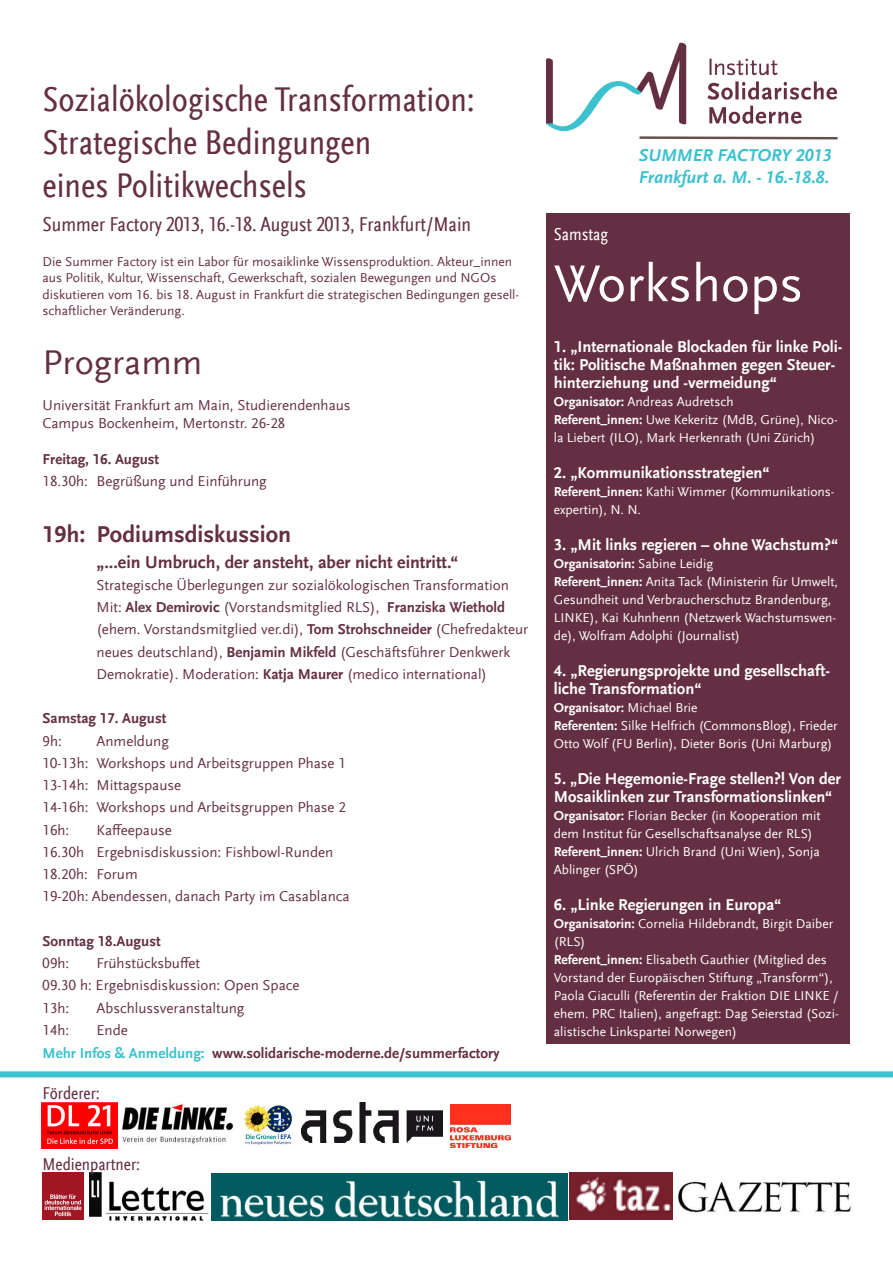
<style>
.page{position:relative;width:893px;height:1263px;background:#fff}
.page>*{position:absolute;margin:0;border:0;box-sizing:border-box;transform-origin:0 0}
.t1{font:54px "Scala Sans Offc";color:#fff}
.t2{font:condensed 36px "Scala Sans Offc";color:#652f43}
.t3{font:36px "Scala Sans Offc";color:#652f43}
.t4{font:700 24px "Scala Sans Offc";color:#652f43}
.t5{font:condensed 21px "Scala Sans Offc";color:#652f43}
.t6{font:italic 700 18.6px/19.8px "Scala Sans Offc";letter-spacing:.14em;color:#3cc1ce;text-align:right}
.t7{font:700 18px "Scala Sans Offc";color:#652f43}
.t8{font:italic 700 18px "Scala Sans Offc";color:#3cc1ce}
.t9{font:condensed 18px "Scala Sans Offc";color:#652f43}
.t10{font:condensed 18px "Scala Sans Offc";color:#fff}
.t11{font:700 16.5px/18px "Scala Sans Offc";color:#fff}
.t12{font:15px/18px "Scala Sans Offc";color:#652f43}
.t13{font:700 15px "Scala Sans Offc";color:#652f43}
.t14{font:13.5px/18px "Scala Sans Offc";color:#fff}
.t15{font:13.5px/16.2px "Scala Sans Offc";color:#652f43}
.t16{font:700 13.5px "Scala Sans Offc";color:#fff}
.s1{font-weight:400}
.s2{font-weight:700}
.s3{color:#3cc1ce}
</style>
<div class="page">
<img style="left:547px;top:43px;width:289px;height:88px">
<svg style="left:639px;top:136px;width:199px;height:4px"></svg>
<div style="left:547px;top:214px;width:303px;height:830px;background:#652f43"></div>
<img style="left:42px;top:1173px;width:42px;height:46px">
<img style="left:89px;top:1173px;width:120px;height:47px">
<img style="left:570px;top:1173px;width:102px;height:46px">
<img style="left:212px;top:1173px;width:356px;height:47px">
<img style="left:243px;top:1105px;width:49px;height:40px">
<img style="left:122px;top:1102px;width:112px;height:42px">
<img style="left:301px;top:1102px;width:141px;height:40px">
<div style="left:0;top:1071px;width:893px;height:6px;background:#3cc1ce"></div>
<img style="left:450px;top:1104px;width:60px;height:43px">
<img style="left:41px;top:1102px;width:76px;height:47px">
<img style="left:678px;top:1181px;width:173px;height:32px">
<p class="t2" style="left:43px;top:80px;width:434px">Sozialökologische Transformation:</p>
<p class="t2" style="left:43px;top:123px;width:330px">Strategische Bedingungen</p>
<p class="t2" style="left:43px;top:166px;width:266px">eines Politikwechsels</p>
<p class="t5" style="left:43px;top:213px;width:430px">Summer Factory 2013, 16.-18. August 2013, Frankfurt/Main</p>
<p class="t15" style="left:43px;top:254px;width:478px">Die Summer Factory ist ein Labor für mosaiklinke Wissensproduktion. Akteur_innen aus Politik, Kultur, Wissenschaft, Gewerkschaft, sozialen Bewegungen und NGOs diskutieren vom 16. bis 18. August in Frankfurt die strategischen Bedingungen gesell&shy;schaftlicher Veränderung.</p>
<p class="t3" style="left:43px;top:343px;width:161px">Programm</p>
<p class="t12" style="left:43px;top:397px;width:310px">Universität Frankfurt am Main, Studierendenhaus<br>Campus Bockenheim, Mertonstr. 26-28</p>
<p class="t13" style="left:43px;top:451px;width:118px">Freitag, 16. August</p>
<p class="t12" style="left:43px;top:473px;width:226px">18.30h: Begrüßung und Einführung</p>
<p class="t4" style="left:43px;top:520px;width:250px">19h: Podiumsdiskussion</p>
<p class="t7" style="left:97px;top:552px;width:363px">„...ein Umbruch, der ansteht, aber nicht eintritt.“</p>
<p class="t12" style="left:97px;top:576px;width:414px">Strategische Überlegungen zur sozialökologischen Transformation</p>
<p class="t13" style="left:97px;top:599px;width:410px"><span class="s1">Mit:</span> Alex Demirovic <span class="s1">(Vorstandsmitglied RLS),</span> Franziska Wiethold</p>
<p class="t12" style="left:97px;top:621px;width:433px">(ehem. Vorstandsmitglied ver.di), <span class="s2">Tom Strohschneider</span> (Chefredakteur</p>
<p class="t12" style="left:97px;top:643px;width:415px">neues deutschland), <span class="s2">Benjamin Mikfeld</span> (Geschäftsführer Denkwerk</p>
<p class="t12" style="left:97px;top:665px;width:392px">Demokratie). Moderation: <span class="s2">Katja Maurer</span> (medico international)</p>
<p class="t13" style="left:43px;top:710px;width:125px">Samstag 17. August</p>
<p class="t12" style="left:43px;top:732px;width:21px">9h:</p>
<p class="t12" style="left:97px;top:732px;width:74px">Anmeldung</p>
<p class="t12" style="left:43px;top:754px;width:305px">10-13h: Workshops und Arbeitsgruppen Phase 1</p>
<p class="t12" style="left:43px;top:776px;width:140px">13-14h: Mittagspause</p>
<p class="t12" style="left:43px;top:799px;width:305px">14-16h: Workshops und Arbeitsgruppen Phase 2</p>
<p class="t12" style="left:43px;top:821px;width:28px">16h:</p>
<p class="t12" style="left:97px;top:821px;width:77px">Kaffeepause</p>
<p class="t12" style="left:43px;top:843px;width:292px">16.30h Ergebnisdiskussion: Fishbowl-Runden</p>
<p class="t12" style="left:43px;top:865px;width:97px">18.20h: Forum</p>
<p class="t12" style="left:43px;top:888px;width:309px">19-20h: Abendessen, danach Party im Casablanca</p>
<p class="t13" style="left:43px;top:933px;width:120px">Sonntag 18.August</p>
<p class="t12" style="left:43px;top:954px;width:28px">09h:</p>
<p class="t12" style="left:97px;top:954px;width:105px">Frühstücksbuffet</p>
<p class="t12" style="left:43px;top:977px;width:259px">09.30 h: Ergebnisdiskussion: Open Space</p>
<p class="t12" style="left:43px;top:999px;width:28px">13h:</p>
<p class="t12" style="left:97px;top:999px;width:150px">Abschlussveranstaltung</p>
<p class="t12" style="left:43px;top:1021px;width:28px">14h:</p>
<p class="t12" style="left:97px;top:1021px;width:33px">Ende</p>
<p class="t13" style="left:43px;top:1045px;width:459px"><span class="s3">Mehr Infos &amp; Anmeldung:</span> www.solidarische-moderne.de/summerfactory</p>
<p class="t9" style="left:43px;top:1083px;width:59px">Förderer:</p>
<p class="t9" style="left:43px;top:1154px;width:99px">Medienpartner:</p>
<p class="t10" style="left:554px;top:224px;width:56px">Samstag</p>
<p class="t8" style="left:639px;top:145px;width:194px">SUMMER FACTORY 2013</p>
<p class="t8" style="left:639px;top:167px;width:192px">Frankfurt a. M. - 16.-18.8.</p>
<p class="t6" style="left:639px;top:152px;width:195px">SUMMER FACTORY<br><sup>Frankfurt</sup> 28.-30.9.2012</p>
<p class="t1" style="left:554px;top:255px;width:251px">Workshops</p>
<p class="t11" style="left:554px;top:338px;width:290px">1. „Internationale Blockaden für linke Poli&shy;tik: Politische Maßnahmen gegen Steuer&shy;hinterziehung und -vermeidung“</p>
<p class="t14" style="left:554px;top:393px;width:181px"><span class="s2">Organisator:</span> Andreas Audretsch</p>
<p class="t14" style="left:554px;top:411px;width:286px"><span class="s2">Referent_innen:</span> Uwe Kekeritz (MdB, Grüne), Nico&shy;la Liebert (ILO), Mark Herkenrath (Uni Zürich)</p>
<p class="t11" style="left:554px;top:464px;width:217px">2. „Kommunikationsstrategien“</p>
<p class="t14" style="left:554px;top:483px;width:282px"><span class="s2">Referent_innen:</span> Kathi Wimmer (Kommunikations&shy;expertin), N. N.</p>
<p class="t11" style="left:554px;top:536px;width:286px">3. „Mit links regieren – ohne Wachstum?“</p>
<p class="t16" style="left:554px;top:556px;width:161px">Organisatorin: <span class="s1">Sabine Leidig</span></p>
<p class="t14" style="left:554px;top:573px;width:286px"><span class="s2">Referent_innen:</span> Anita Tack (Ministerin für Umwelt, Gesundheit und Verbraucherschutz Brandenburg, LINKE), Kai Kuhnhenn (Netzwerk Wachstumswen&shy;de), Wolfram Adolphi (Journalist)</p>
<p class="t11" style="left:554px;top:662px;width:278px">4. „Regierungsprojekte und gesellschaft&shy;liche Transformation“</p>
<p class="t16" style="left:554px;top:700px;width:145px">Organisator: <span class="s1">Michael Brie</span></p>
<p class="t14" style="left:554px;top:717px;width:285px"><span class="s2">Referenten:</span> Silke Helfrich (CommonsBlog), Frieder<br>Otto Wolf (FU Berlin), Dieter Boris (Uni Marburg)</p>
<p class="t11" style="left:554px;top:770px;width:289px">5. „Die Hegemonie-Frage stellen?! Von der<br>Mosaiklinken zur Transformationslinken“</p>
<p class="t14" style="left:554px;top:807px;width:268px"><span class="s2">Organisator:</span> Florian Becker (in Kooperation mit dem Institut für Gesellschaftsanalyse der RLS)</p>
<p class="t14" style="left:554px;top:843px;width:267px"><span class="s2">Referent_innen:</span> Ulrich Brand (Uni Wien), Sonja<br>Ablinger (SPÖ)</p>
<p class="t11" style="left:554px;top:896px;width:229px">6. „Linke Regierungen in Europa“</p>
<p class="t14" style="left:554px;top:915px;width:281px"><span class="s2">Organisatorin:</span> Cornelia Hildebrandt, Birgit Daiber (RLS)</p>
<p class="t14" style="left:554px;top:951px;width:286px"><span class="s2">Referent_innen:</span> Elisabeth Gauthier (Mitglied des Vorstand der Europäischen Stiftung „Transform“), Paola Giaculli (Referentin der Fraktion DIE LINKE / ehem. PRC Italien), angefragt: Dag Seierstad (Sozi&shy;alistische Linkspartei Norwegen)</p>
</div>
